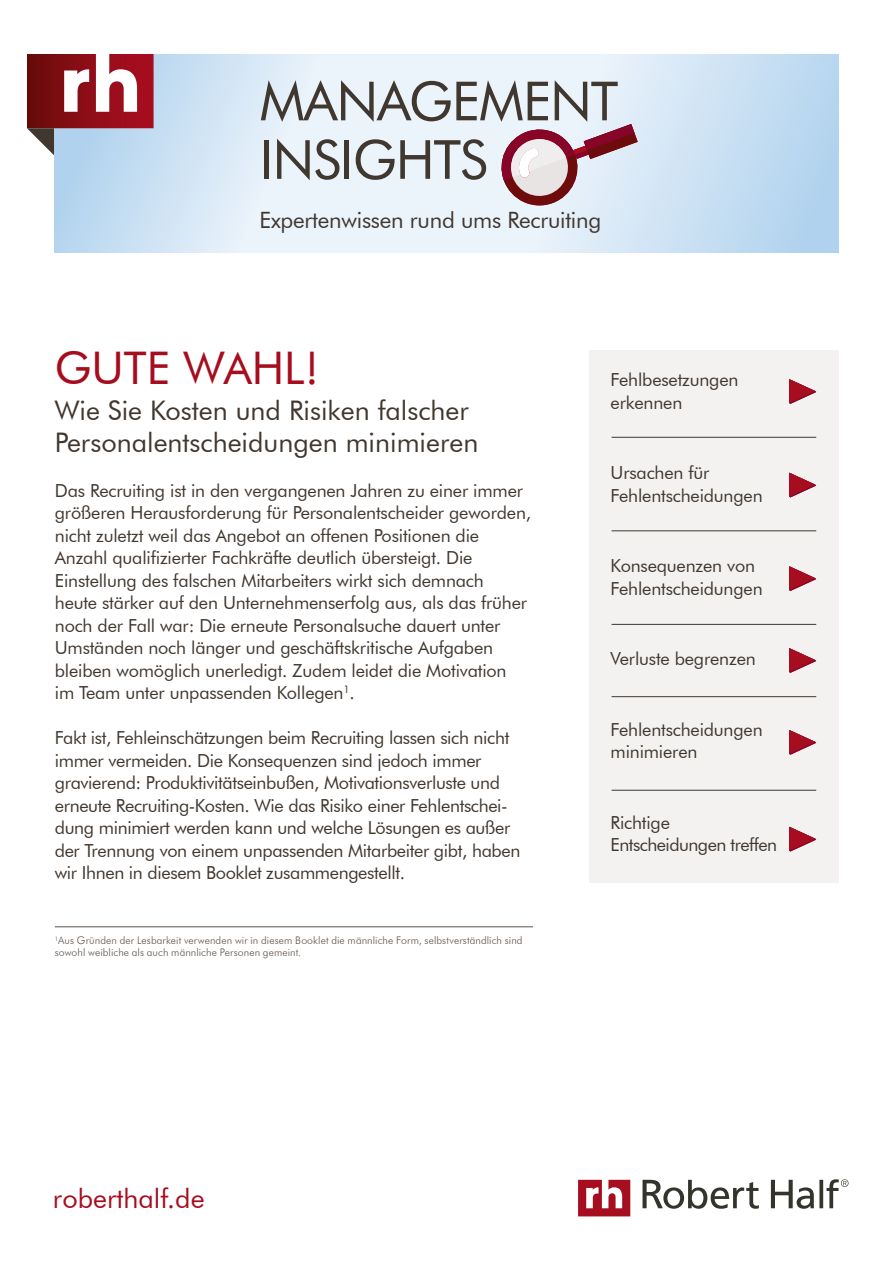
<style>
.page{position:relative;width:893px;height:1263px;background:#fff}
.page>*{position:absolute;margin:0;border:0;box-sizing:border-box;transform-origin:0 0}
.t1{font:54px/58.5px "Futura BT";letter-spacing:-.02em;color:#40372f}
.t2{font:45px "Futura BT";color:#a60d1f}
.t3{font:27px/31.5px "Futura BT";color:#40372f}
.t4{font:27px "Futura BT";color:#a60d1f}
.t5{font:22.5px "Futura BT";letter-spacing:-.01em;color:#40372f}
.t6{font:18px/22.5px "Futura BT";letter-spacing:-.01em;color:#40372f}
.t7{font:18px/22.5px "Futura BT";letter-spacing:-.03em;color:#40372f}
.t8{font:300 10.5px/12px "Futura BT";letter-spacing:.01em;color:#5e534b}
</style>
<div class="page">
<hr style="left:55px;top:926px;width:478px;height:1px;background:#5e534b">
<svg style="left:54px;top:54px;width:785px;height:199px;background:#d8e8f6"></svg>
<svg style="left:27px;top:54px;width:127px;height:101px"></svg>
<svg style="left:578px;top:1180px;width:52px;height:36px"></svg>
<svg style="left:642px;top:1180px;width:117px;height:29px"></svg>
<svg style="left:771px;top:1179px;width:77px;height:30px"></svg>
<svg style="left:497px;top:124px;width:141px;height:81px;background:#c9aeb8"></svg>
<div style="left:589px;top:350px;width:250px;height:532px;background:#f3f2f1"></div>
<hr style="left:612px;top:437px;width:204px;height:1px;background:#40372f">
<hr style="left:612px;top:530px;width:204px;height:1px;background:#40372f">
<hr style="left:612px;top:624px;width:204px;height:1px;background:#40372f">
<hr style="left:612px;top:696px;width:204px;height:1px;background:#40372f">
<hr style="left:612px;top:790px;width:204px;height:1px;background:#40372f">
<svg style="left:789px;top:379px;width:27px;height:25px"></svg>
<svg style="left:789px;top:473px;width:27px;height:24px"></svg>
<svg style="left:789px;top:566px;width:27px;height:25px"></svg>
<svg style="left:789px;top:648px;width:27px;height:25px"></svg>
<svg style="left:789px;top:730px;width:27px;height:25px"></svg>
<svg style="left:789px;top:827px;width:27px;height:24px"></svg>
<h1 class="t1" style="left:260px;top:71px;width:360px">MANAGEMENT<br>INSIGHTS</h1>
<p class="t5" style="left:260px;top:206px;width:343px">Expertenwissen rund ums Recruiting</p>
<h2 class="t2" style="left:55px;top:341px;width:266px">GUTE WAHL!</h2>
<h3 class="t3" style="left:55px;top:395px;width:425px">Wie Sie Kosten und Risiken falscher<br>Personalentscheidungen minimieren</h3>
<p class="t6" style="left:55px;top:479px;width:478px">Das Recruiting ist in den vergangenen Jahren zu einer immer größeren Herausforderung für Personalentscheider geworden, nicht zuletzt weil das Angebot an offenen Positionen die Anzahl qualifizierter Fachkräfte deutlich übersteigt. Die Einstellung des falschen Mitarbeiters wirkt sich demnach<br>heute stärker auf den Unternehmenserfolg aus, als das früher noch der Fall war: Die erneute Personalsuche dauert unter Umständen noch länger und geschäftskritische Aufgaben bleiben womöglich unerledigt. Zudem leidet die Motivation<br>im Team unter unpassenden Kollegen<sup>1</sup>.</p>
<p class="t6" style="left:55px;top:726px;width:467px">Fakt ist, Fehleinschätzungen beim Recruiting lassen sich nicht immer vermeiden. Die Konsequenzen sind jedoch immer gravierend: Produktivitätseinbußen, Motivationsverluste und erneute Recruiting-Kosten. Wie das Risiko einer Fehlentschei&shy;dung minimiert werden kann und welche Lösungen es außer der Trennung von einem unpassenden Mitarbeiter gibt, haben wir Ihnen in diesem Booklet zusammengestellt.</p>
<p class="t8" style="left:55px;top:934px;width:469px"><sup>1</sup>Aus Gründen der Lesbarkeit verwenden wir in diesem Booklet die männliche Form, selbstverständlich sind sowohl weibliche als auch männliche Personen gemeint.</p>
<p class="t6" style="left:611px;top:369px;width:129px">Fehlbesetzungen erkennen</p>
<p class="t6" style="left:611px;top:462px;width:154px">Ursachen für<br>Fehlentscheidungen</p>
<p class="t6" style="left:611px;top:555px;width:154px">Konsequenzen von<br>Fehlentscheidungen</p>
<p class="t6" style="left:611px;top:648px;width:147px">Verluste begrenzen</p>
<p class="t6" style="left:611px;top:718px;width:154px">Fehlentscheidungen minimieren</p>
<p class="t7" style="left:611px;top:811px;width:168px">Richtige<br>Entscheidungen treffen</p>
<h3 class="t4" style="left:53px;top:1182px;width:153px">roberthalf.de</h3>
</div>
